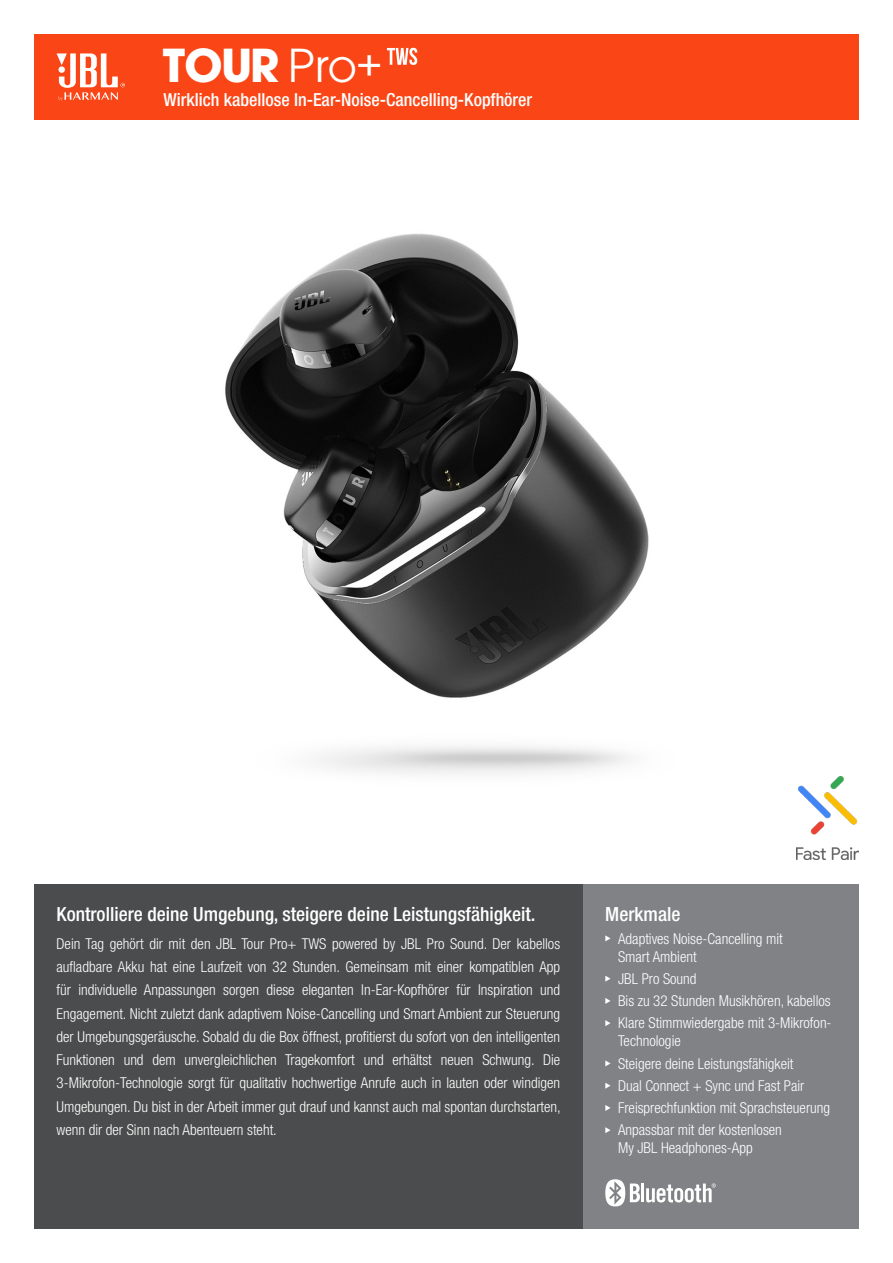
<style>
.page{position:relative;width:893px;height:1263px;background:#fff}
.page>*{position:absolute;margin:0;border:0;box-sizing:border-box;transform-origin:0 0}
.t1{font:700 49.95px "Avant Gard Goth EF";color:#fff}
.t2{font:500 condensed 19.5px "Helvetica Neue LT Pro";color:#fff}
.t3{font:500 condensed 18px "Helvetica Neue LT Pro";color:#fff}
.t4{font:300 condensed 15px/23.2px "Helvetica Neue LT Pro";color:#fff}
.s1{font-weight:400}
</style>
<div class="page">
<img style="left:225px;top:233px;width:424px;height:541px">
<div style="left:34px;top:34px;width:825px;height:85px;background:#fa4616"></div>
<svg style="left:57px;top:53px;width:68px;height:48px"></svg>
<svg style="left:387px;top:48px;width:30px;height:17px"></svg>
<div style="left:583px;top:885px;width:276px;height:344px;background:#808285"></div>
<svg style="left:605px;top:935px;width:5px;height:6px"></svg>
<svg style="left:605px;top:976px;width:5px;height:6px"></svg>
<svg style="left:605px;top:998px;width:5px;height:6px"></svg>
<svg style="left:605px;top:1020px;width:5px;height:6px"></svg>
<svg style="left:605px;top:1060px;width:5px;height:6px"></svg>
<svg style="left:605px;top:1083px;width:5px;height:6px"></svg>
<svg style="left:605px;top:1105px;width:5px;height:6px"></svg>
<svg style="left:605px;top:1127px;width:5px;height:6px"></svg>
<div style="left:34px;top:885px;width:549px;height:344px;background:#4b4c4d"></div>
<hr style="left:641px;top:1183px;width:3px;height:19px;background:#fff">
<svg style="left:646px;top:1183px;width:70px;height:19px"></svg>
<svg style="left:605px;top:1179px;width:35px;height:27px"></svg>
<img style="left:797px;top:776px;width:62px;height:84px">
<p class="t1" style="left:163px;top:35px;width:220px">TOUR <span class="s1">Pro+</span></p>
<p class="t3" style="left:163px;top:89px;width:370px">Wirklich kabellose In-Ear-Noise-Cancelling-Kopfhörer</p>
<p class="t2" style="left:57px;top:903px;width:480px">Kontrolliere deine Umgebung, steigere deine Leistungsfähigkeit.</p>
<p class="t4" style="left:57px;top:932px;width:506px;text-align:justify">Dein Tag gehört dir mit den JBL Tour Pro+ TWS powered by JBL Pro Sound. Der kabellos aufladbare Akku hat eine Laufzeit von 32 Stunden. Gemeinsam mit einer kompatiblen App für individuelle Anpassungen sorgen diese eleganten In-Ear-Kopfhörer für Inspiration und Engagement. Nicht zuletzt dank adaptivem Noise-Cancelling und Smart Ambient zur Steuerung der Umgebungsgeräusche. Sobald du die Box öffnest, profitierst du sofort von den intelligenten Funktionen und dem unvergleichlichen Tragekomfort und erhältst neuen Schwung. Die 3-Mikrofon-Technologie sorgt für qualitativ hochwertige Anrufe auch in lauten oder windigen Umgebungen. Du bist in der Arbeit immer gut drauf und kannst auch mal spontan durchstarten, wenn dir der Sinn nach Abenteuern steht.</p>
<p class="t2" style="left:605px;top:903px;width:77px">Merkmale</p>
<p class="t4" style="left:618px;top:929px;width:166px;line-height:18px">Adaptives Noise-Cancelling mit<br>Smart Ambient</p>
<p class="t4" style="left:618px;top:967px;width:80px">JBL Pro Sound</p>
<p class="t4" style="left:618px;top:989px;width:214px">Bis zu 32 Stunden Musikhören, kabellos</p>
<p class="t4" style="left:618px;top:1014px;width:215px;line-height:18px">Klare Stimmwiedergabe mit 3-Mikrofon-<br>Technologie</p>
<p class="t4" style="left:618px;top:1052px;width:177px">Steigere deine Leistungsfähigkeit</p>
<p class="t4" style="left:618px;top:1074px;width:188px">Dual Connect + Sync und Fast Pair</p>
<p class="t4" style="left:618px;top:1096px;width:214px">Freisprechfunktion mit Sprachsteuerung</p>
<p class="t4" style="left:618px;top:1121px;width:165px;line-height:18px">Anpassbar mit der kostenlosen<br>My JBL Headphones-App</p>
</div>
